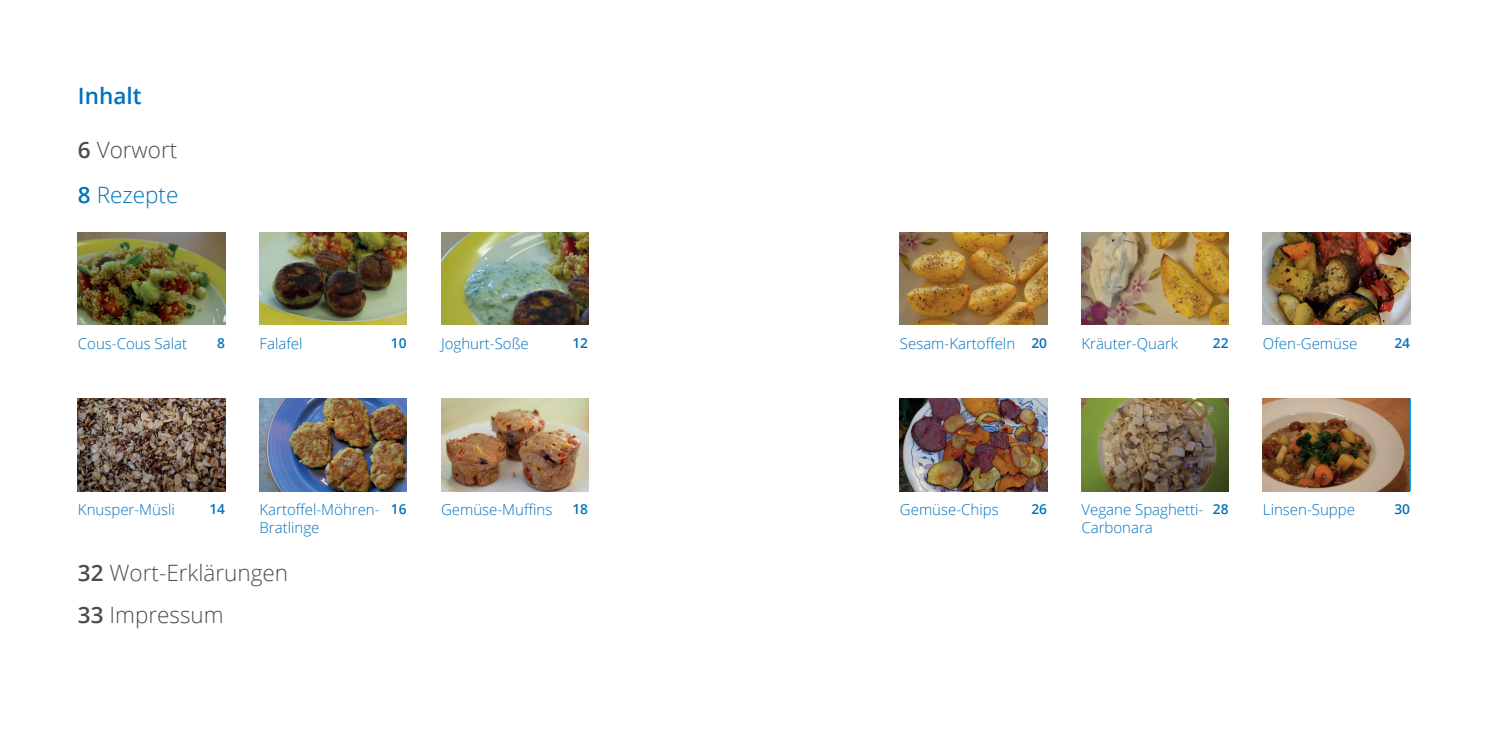
<style>
.page{position:relative;width:1489px;height:745px;background:#fff}
.page>*{position:absolute;margin:0;border:0;box-sizing:border-box;transform-origin:0 0}
.t1{font:300 22.5px/44.8px "Open Sans";color:#4b4c4d}
.t2{font:600 22.5px "Open Sans";color:#0072bc}
.t3{font:300 15px/18px "Open Sans";color:#0072bc}
.t4{font:600 13.75px "Open Sans";color:#0072bc}
.s1{font-weight:600}
.s2{font-weight:600;color:#0072bc}
.s3{color:#0072bc}
.s4{font-weight:600;font-size:13.75px}
</style>
<div class="page">
<img style="left:78px;top:232px;width:147px;height:92px">
<img style="left:259px;top:232px;width:147px;height:92px">
<img style="left:441px;top:232px;width:147px;height:92px">
<img style="left:78px;top:398px;width:147px;height:92px">
<img style="left:259px;top:398px;width:147px;height:92px">
<img style="left:441px;top:398px;width:147px;height:92px">
<img style="left:899px;top:232px;width:148px;height:92px">
<img style="left:1081px;top:232px;width:147px;height:92px">
<img style="left:1262px;top:232px;width:147px;height:92px">
<img style="left:899px;top:398px;width:148px;height:92px">
<img style="left:1081px;top:398px;width:147px;height:92px">
<img style="left:1262px;top:398px;width:147px;height:92px">
<h1 class="t2" style="left:78px;top:80px;width:65px">Inhalt</h1>
<h1 class="t1" style="left:78px;top:127px;width:102px"><span class="s1">6</span> Vorwort<br><span class="s2">8</span> <span class="s3">Rezepte</span></h1>
<p class="t3" style="left:78px;top:333px;width:111px">Cous-Cous Salat</p>
<p class="t4" style="left:217px;top:333px;width:9px">8</p>
<p class="t3" style="left:259px;top:333px;width:44px">Falafel</p>
<p class="t4" style="left:391px;top:333px;width:17px">10</p>
<p class="t3" style="left:441px;top:333px;width:89px">Joghurt-Soße</p>
<p class="t4" style="left:572px;top:333px;width:17px">12</p>
<p class="t3" style="left:78px;top:500px;width:98px">Knusper-Müsli</p>
<p class="t4" style="left:209px;top:499px;width:17px">14</p>
<p class="t3" style="left:259px;top:500px;width:122px">Kartoffel-Möhren-<br>Bratlinge</p>
<p class="t4" style="left:391px;top:499px;width:17px">16</p>
<p class="t3" style="left:441px;top:500px;width:113px">Gemüse-Muffins</p>
<p class="t4" style="left:572px;top:499px;width:17px">18</p>
<h1 class="t1" style="left:78px;top:551px;width:212px;line-height:41.1px"><span class="s1">32</span> Wort-Erklärungen<br><span class="s1">33</span> Impressum</h1>
<p class="t3" style="left:899px;top:333px;width:149px">Sesam-Kartoffeln <span class="s4">20</span></p>
<p class="t3" style="left:1081px;top:333px;width:98px">Kräuter-Quark</p>
<p class="t4" style="left:1212px;top:333px;width:17px">22</p>
<p class="t3" style="left:1262px;top:333px;width:96px">Ofen-Gemüse</p>
<p class="t4" style="left:1394px;top:333px;width:17px">24</p>
<p class="t3" style="left:899px;top:500px;width:100px">Gemüse-Chips</p>
<p class="t4" style="left:1031px;top:499px;width:17px">26</p>
<p class="t3" style="left:1081px;top:500px;width:123px">Vegane Spaghetti-<br>Carbonara</p>
<p class="t4" style="left:1212px;top:499px;width:17px">28</p>
<p class="t3" style="left:1262px;top:500px;width:93px">Linsen-Suppe</p>
<p class="t4" style="left:1394px;top:499px;width:17px">30</p>
</div>
